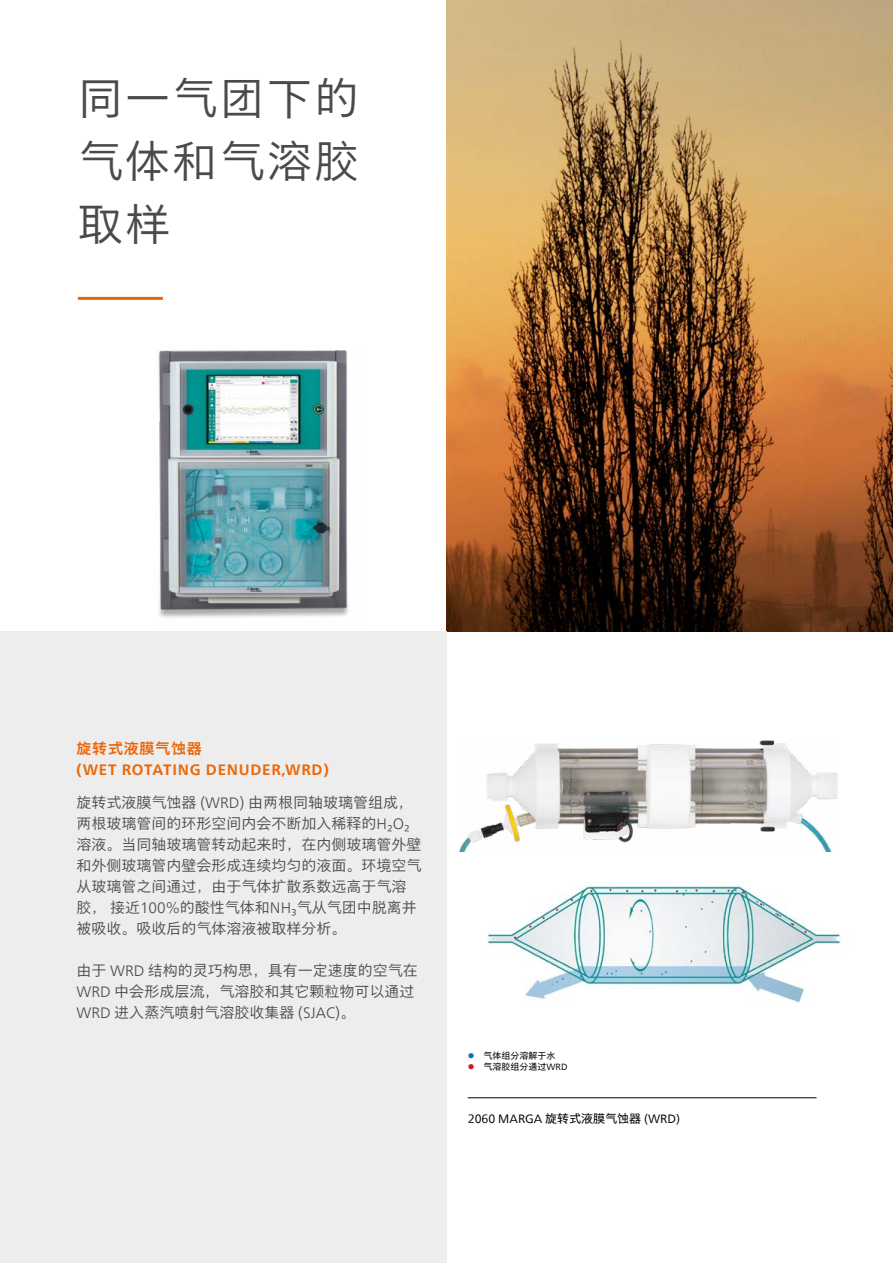
<style>
.page{position:relative;width:893px;height:1263px;background:#fff}
.page>*{position:absolute;margin:0;border:0;box-sizing:border-box;transform-origin:0 0}
.t1{font:300 45px/63px "M Xiang He Hei SC Pro";letter-spacing:.05em;color:#4a4a49;text-align:justify}
.t2{font:300 15px/21px "M Xiang He Hei SC Pro";color:#4a4a49}
.t3{font:700 15px "Neue Frutiger World";letter-spacing:.05em;color:#ec6606}
.t4{font:700 15px "M Xiang He Hei SC Pro";letter-spacing:.05em;color:#ec6606}
.t5{font:12px "Neue Frutiger World";color:#000}
.t6{font:9px "M Xiang He Hei SC Pro";color:#000}
.s1{font-family:"Neue Frutiger World"}
.s2{color:#126db5}
.s3{color:#c9142f}
.s4{font-family:"M Xiang He Hei SC Pro"}
</style>
<div class="page">
<img style="left:459px;top:740px;width:378px;height:112px">
<hr style="left:468px;top:1097px;width:348px;height:1px;background:#000">
<hr style="left:78px;top:297px;width:85px;height:3px;background:#ec6606">
<img style="left:158px;top:350px;width:191px;height:268px">
<img style="left:446px;top:0;width:447px;height:631px">
<div style="left:0;top:631px;width:447px;height:632px;background:#ededed"></div>
<img style="left:487px;top:885px;width:354px;height:118px">
<h1 class="t1" style="left:78px;top:67px;width:283px">同一气团下的气体和气溶胶取样</h1>
<p class="t4" style="left:77px;top:739px;width:127px">旋转式液膜气蚀器</p>
<p class="t3" style="left:77px;top:757px;width:254px">(WET ROTATING DENUDER,WRD)</p>
<p class="t2" style="left:77px;top:792px;width:347px">旋转式液膜气蚀器 (<span class="s1">WRD</span>) 由两根同轴玻璃管组成，两根玻璃管间的环形空间内会不断加入稀释的<span class="s1">H₂O₂</span>溶液。当同轴玻璃管转动起来时，在内侧玻璃管外壁和外侧玻璃管内壁会形成连续均匀的液面。环境空气从玻璃管之间通过，由于气体扩散系数远高于气溶胶，接近<span class="s1">100%</span>的酸性气体和<span class="s1">NH₃</span>气从气团中脱离并被吸收。吸收后的气体溶液被取样分析。</p>
<p class="t2" style="left:77px;top:960px;width:343px">由于 <span class="s1">WRD</span> 结构的灵巧构思，具有一定速度的空气在<br><span class="s1">WRD</span> 中会形成层流，气溶胶和其它颗粒物可以通过<br><span class="s1">WRD</span> 进入蒸汽喷射气溶胶收集器 (<span class="s1">SJAC</span>)。</p>
<p class="t6" style="left:468px;top:1050px;width:89px"><span class="s2">●</span> 气体组分溶解于水</p>
<p class="t6" style="left:468px;top:1061px;width:101px"><span class="s3">●</span> 气溶胶组分通过<span class="s1">WRD</span></p>
<p class="t5" style="left:468px;top:1110px;width:214px">2060 MARGA <span class="s4">旋转式液膜气蚀器</span> (WRD)</p>
</div>
